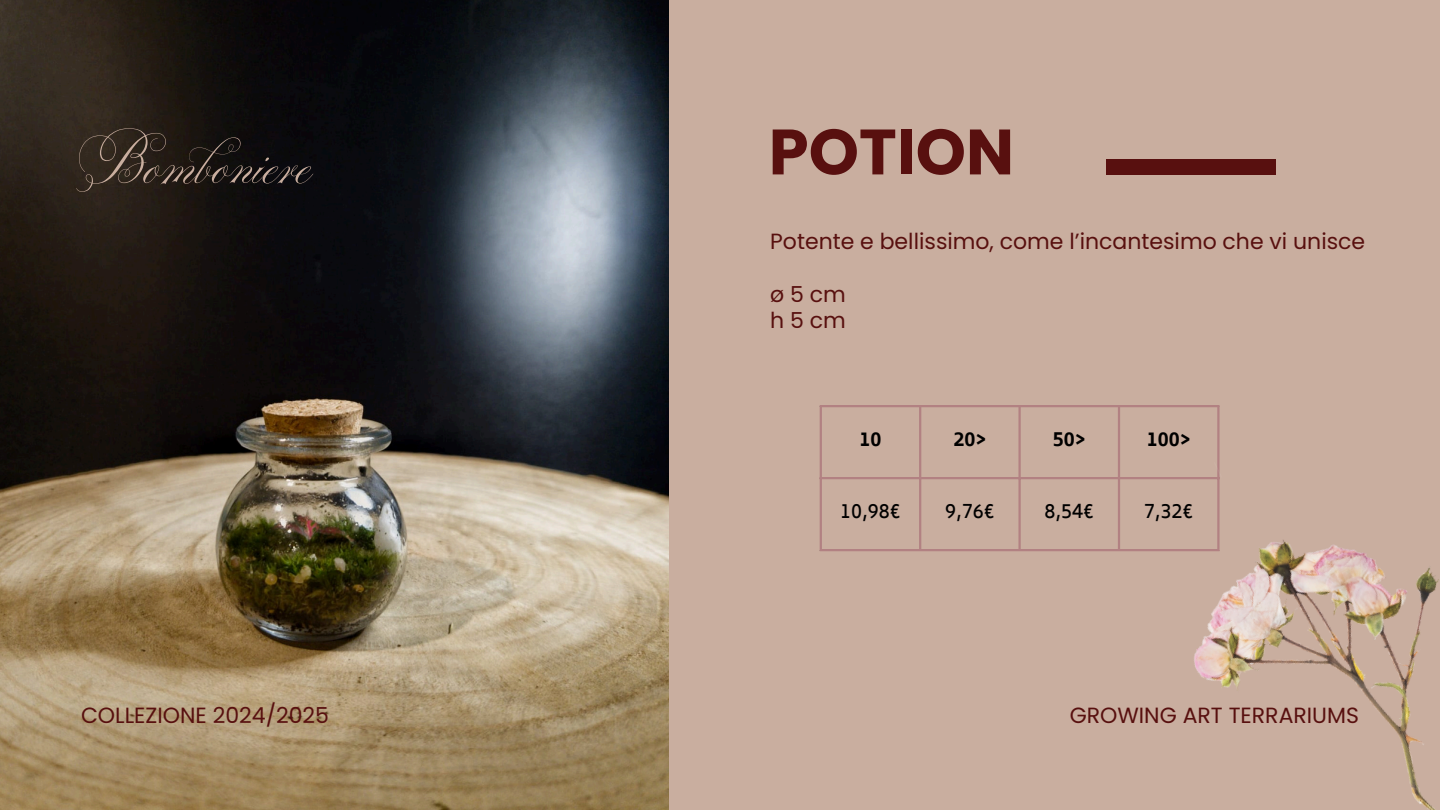
<style>
.page{position:relative;width:1440px;height:810px;background:#c9ae9f}
.page>*{position:absolute;margin:0;border:0;box-sizing:border-box;transform-origin:0 0}
.t1{font:82px "Parfumerie Script Curly";color:#c9ae9f}
.t2{font:700 64px "Poppins";color:#58100f}
.t3{font:22px "Poppins";color:#58100f}
.t4{font:20px "Biryani";color:#000}
.t5{font:700 20px "Biryani";color:#000}
</style>
<div class="page">
<img style="left:0;top:0;width:668px;height:810px">
<div style="left:1106px;top:159px;width:170px;height:15px;background:#58100f"></div>
<hr style="left:820px;top:407px;width:2px;height:142px;background:#b28182">
<hr style="left:919px;top:407px;width:2px;height:142px;background:#b28182">
<hr style="left:1018px;top:407px;width:3px;height:142px;background:#b28182">
<hr style="left:1118px;top:407px;width:2px;height:142px;background:#b28182">
<hr style="left:820px;top:405px;width:400px;height:2px;background:#b28182">
<hr style="left:820px;top:477px;width:400px;height:2px;background:#b28182">
<hr style="left:820px;top:549px;width:400px;height:2px;background:#b28182">
<img style="left:1119px;top:405px;width:320px;height:405px">
<p class="t1" style="left:79px;top:122px;width:235px">Bomboniere</p>
<p class="t2" style="left:769px;top:107px;width:247px">POTION</p>
<p class="t3" style="left:770px;top:226px;width:596px">Potente e bellissimo, come l’incantesimo che vi unisce</p>
<p class="t3" style="left:770px;top:279px;width:77px">ø5cm</p>
<p class="t3" style="left:770px;top:305px;width:77px">h5cm</p>
<h1 class="t5" style="left:859px;top:428px;width:23px">10</h1>
<p class="t5" style="left:953px;top:428px;width:34px">20&gt;</p>
<h2 class="t5" style="left:1053px;top:428px;width:34px">50&gt;</h2>
<p class="t5" style="left:1147px;top:428px;width:45px">100&gt;</p>
<p class="t4" style="left:840px;top:500px;width:62px">10,98€</p>
<p class="t4" style="left:945px;top:500px;width:51px">9,76€</p>
<p class="t4" style="left:1044px;top:500px;width:51px">8,54€</p>
<p class="t4" style="left:1144px;top:500px;width:51px">7,32€</p>
<p class="t3" style="left:81px;top:700px;width:250px">COLLEZIONE 2024/2025</p>
<p class="t3" style="left:1070px;top:700px;width:291px">GROWING ART TERRARIUMS</p>
</div>
